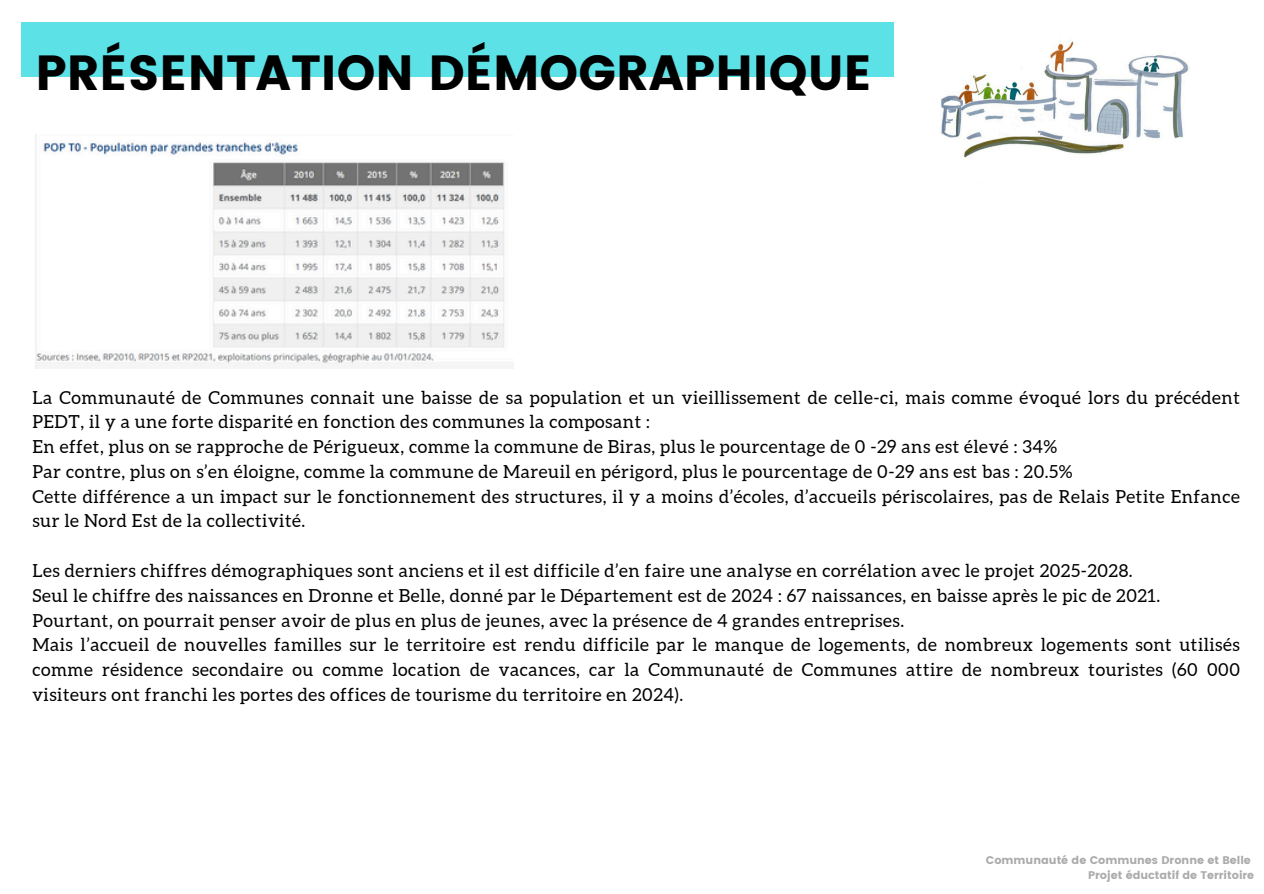
<style>
.page{position:relative;width:1264px;height:894px;background:#fff}
.page>*{position:absolute;margin:0;border:0;box-sizing:border-box;transform-origin:0 0}
.t1{font:49.2px "Poppins";color:#000}
.t2{font:18px/24.8px "Aleo";letter-spacing:.03em;color:#000}
.t3{font:11.1px "Poppins";color:#ababab}
</style>
<div class="page">
<div style="left:21px;top:22px;width:873px;height:55px;background:#5ce1e6"></div>
<img style="left:35px;top:134px;width:470px;height:234px">
<img style="left:940px;top:41px;width:249px;height:117px">
<p class="t1" style="left:35px;top:44px;width:838px">PRÉSENTATION DÉMOGRAPHIQUE</p>
<h2 class="t2" style="left:32px;top:384px;width:1208px">La Communauté de Communes connait une baisse de sa population et un vieillissement de celle-ci, mais comme évoqué lors du précédent PEDT, il y a une forte disparité en fonction des communes la composant :<br>En effet, plus on se rapproche de Périgueux, comme la commune de Biras, plus le pourcentage de 0 -29 ans est élevé : 34%<br>Par contre, plus on s’en éloigne, comme la commune de Mareuil en périgord, plus le pourcentage de 0-29 ans est bas : 20.5%<br>Cette différence a un impact sur le fonctionnement des structures, il y a moins d’écoles, d’accueils périscolaires, pas de Relais Petite Enfance sur le Nord Est de la collectivité.</h2>
<h2 class="t2" style="left:32px;top:558px;width:1208px">Les derniers chiffres démographiques sont anciens et il est difficile d’en faire une analyse en corrélation avec le projet 2025-2028.<br>Seul le chiffre des naissances en Dronne et Belle, donné par le Département est de 2024 : 67 naissances, en baisse après le pic de 2021.<br>Pourtant, on pourrait penser avoir de plus en plus de jeunes, avec la présence de 4 grandes entreprises.<br>Mais l’accueil de nouvelles familles sur le territoire est rendu difficile par le manque de logements, de nombreux logements sont utilisés comme résidence secondaire ou comme location de vacances, car la Communauté de Communes attire de nombreux touristes (60 000 visiteurs ont franchi les portes des offices de tourisme du territoire en 2024).</h2>
<h1 class="t3" style="left:985px;top:853px;width:266px">Communauté de Communes Dronne et Belle</h1>
<p class="t3" style="left:1088px;top:868px;width:168px">Projet éductatif de Territoire</p>
</div>
